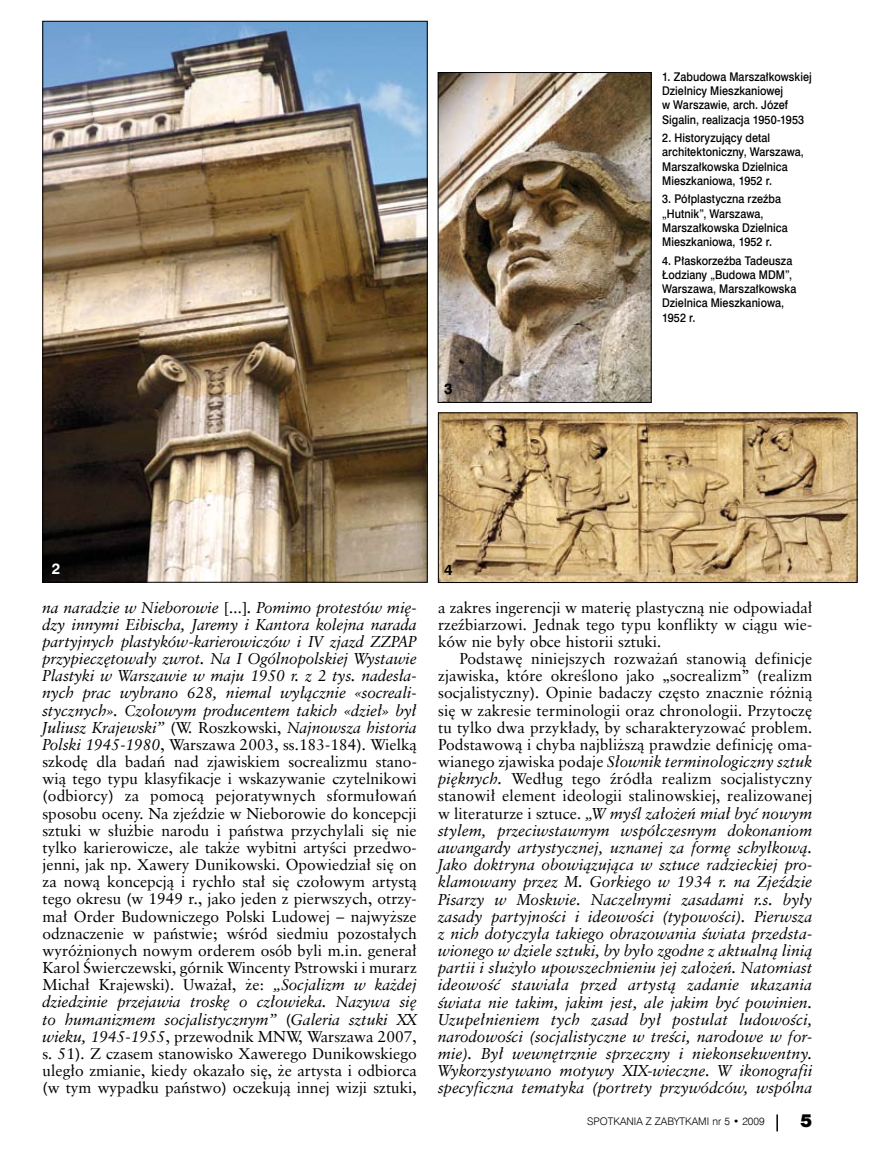
<style>
.page{position:relative;width:872px;height:1157px;background:#fff}
.page>*{position:absolute;margin:0;border:0;box-sizing:border-box;transform-origin:0 0}
.t1{font:16.5px "Swis 721 Blk 2 EU";color:#000}
.t2{font:15.6px/17.1px "Class Garmnd EU";color:#000;text-align:justify}
.t3{font:italic 15.6px/17.1px "Class Garmnd EU";letter-spacing:.005em;color:#000;text-align:justify}
.t4{font:15px "Swis 721 EU Bold";color:#000}
.t5{font:15px "Swis 721 EU Bold";color:#fff}
.t6{font:12px/14.2px "Swis 721 Md EU";letter-spacing:.005em;color:#000;scale:.9 1}
.t7{font:10.5px "Swis 721 Lt EU";color:#000}
.s1{font-style:italic}
.s2{font-style:normal}
</style>
<div class="page">
<svg style="left:776px;top:1114px;width:2px;height:17px"></svg>
<img style="left:440px;top:74px;width:209px;height:327px">
<div style="left:438px;top:72px;width:213px;height:331px;border:1px solid #000"></div>
<img style="left:45px;top:23px;width:380px;height:557px">
<img style="left:440px;top:414px;width:415px;height:167px">
<div style="left:438px;top:412px;width:419px;height:171px;border:1px solid #000"></div>
<p class="t5" style="left:52px;top:559px;width:10px">2</p>
<p class="t4" style="left:444px;top:379px;width:10px">3</p>
<p class="t4" style="left:444px;top:560px;width:10px">4</p>
<p class="t6" style="left:662px;top:70px;width:168px">1. Zabudowa Marszałkowskiej<br>Dzielnicy Mieszkaniowej<br>w Warszawie, arch. Józef<br>Sigalin, realizacja 1950-1953</p>
<p class="t6" style="left:662px;top:131px;width:159px">2. Historyzujący detal architektoniczny, Warszawa,<br>Marszałkowska Dzielnica<br>Mieszkaniowa, 1952 r.</p>
<p class="t6" style="left:662px;top:193px;width:141px">3. Półplastyczna rzeźba „Hutnik”, Warszawa,<br>Marszałkowska Dzielnica<br>Mieszkaniowa, 1952 r.</p>
<p class="t6" style="left:662px;top:254px;width:151px">4. Płaskorzeźba Tadeusza<br>Łodziany „Budowa MDM”,<br>Warszawa, Marszałkowska<br>Dzielnica Mieszkaniowa,<br>1952 r.</p>
<p class="t2" style="left:43px;top:599px;width:376px"><span class="s1">na naradzie w Nieborowie</span> [...]<span class="s1">. Pomimo protestów mię&shy;dzy innymi Eibischa, Jaremy i Kantora kolejna narada partyjnych plastyków-karierowiczów i IV zjazd ZZPAP przypieczętowały zwrot. Na I Ogólnopolskiej Wystawie Plastyki w Warszawie w maju 1950 r. z 2 tys. nadesła&shy;nych prac wybrano 628, niemal wyłącznie «socreali&shy;stycznych». Czołowym producentem takich «dzieł» był Juliusz Krajewski”</span> (W. Roszkowski, <span class="s1">Najnowsza historia Polski 1945-1980</span>, Warszawa 2003, ss.183-184). Wielką szkodę dla badań nad zjawiskiem socrealizmu stano&shy;wią tego typu klasyfikacje i wskazywanie czytelnikowi (odbiorcy) za pomocą pejoratywnych sformułowań sposobu oceny. Na zjeździe w Nieborowie do koncepcji sztuki w służbie narodu i państwa przychylali się nie tylko karierowicze, ale także wybitni artyści przedwo&shy;jenni, jak np. Xawery Dunikowski. Opowiedział się on za nową koncepcją i rychło stał się czołowym artystą tego okresu (w 1949 r., jako jeden z pierwszych, otrzy&shy;mał Order Budowniczego Polski Ludowej – najwyższe odznaczenie w państwie; wśród siedmiu pozostałych wyróżnionych nowym orderem osób byli m.in. generał Karol Świerczewski, górnik Wincenty Pstrowski i murarz Michał Krajewski). Uważał, że: <span class="s1">„Socjalizm w każdej dziedzinie przejawia troskę o człowieka. Nazywa się to humanizmem socjalistycznym”</span> (<span class="s1">Galeria sztuki XX wieku, 1945-1955</span>, przewodnik MNW, Warszawa 2007, s. 51). Z czasem stanowisko Xawerego Dunikowskiego uległo zmianie, kiedy okazało się, że artysta i odbiorca (w tym wypadku państwo) oczekują innej wizji sztuki,</p>
<p class="t2" style="left:438px;top:599px;width:376px">a zakres ingerencji w materię plastyczną nie odpowiadał rzeźbiarzowi. Jednak tego typu konflikty w ciągu wie&shy;ków nie były obce historii sztuki.</p>
<p class="t3" style="left:438px;top:650px;width:376px;text-indent:21px"><span class="s2">Podstawę niniejszych rozważań stanowią definicje zjawiska, które określono jako „socrealizm” (realizm socjalistyczny). Opinie badaczy często znacznie różnią się w zakresie terminologii oraz chronologii. Przytoczę tu tylko dwa przykłady, by scharakteryzować problem.<br>Podstawową i chyba najbliższą prawdzie definicję oma&shy;wianego zjawiska podaje</span> Słownik terminologiczny sztuk pięknych. <span class="s2">Według tego źródła realizm socjalistyczny stanowił element ideologii stalinowskiej, realizowanej w literaturze i sztuce.</span> „W myśl założeń miał być nowym stylem, przeciwstawnym współczesnym dokonaniom awangardy artystycznej, uznanej za formę schyłkową.<br>Jako doktryna obowiązująca w sztuce radzieckiej pro&shy;klamowany przez M. Gorkiego w 1934 r. na Zjeździe Pisarzy w Moskwie. Naczelnymi zasadami r.s. były zasady partyjności i ideowości (typowości). Pierwsza z nich dotyczyła takiego obrazowania świata przedsta&shy;wionego w dziele sztuki, by było zgodne z aktualną linią partii i służyło upowszechnieniu jej założeń. Natomiast ideowość stawiała przed artystą zadanie ukazania świata nie takim, jakim jest, ale jakim być powinien.<br>Uzupełnieniem tych zasad był postulat ludowości, narodowości (socjalistyczne w treści, narodowe w for&shy;mie). Był wewnętrznie sprzeczny i niekonsekwentny.<br>Wykorzystywano motywy XIX-wieczne. W ikonografii specyficzna tematyka (portrety przywódców, wspólna</p>
<p class="t7" style="left:587px;top:1114px;width:179px">SPOTKANIA Z ZABYTKAMI NR 5 • 2009</p>
<p class="t1" style="left:800px;top:1109px;width:13px">5</p>
</div>
